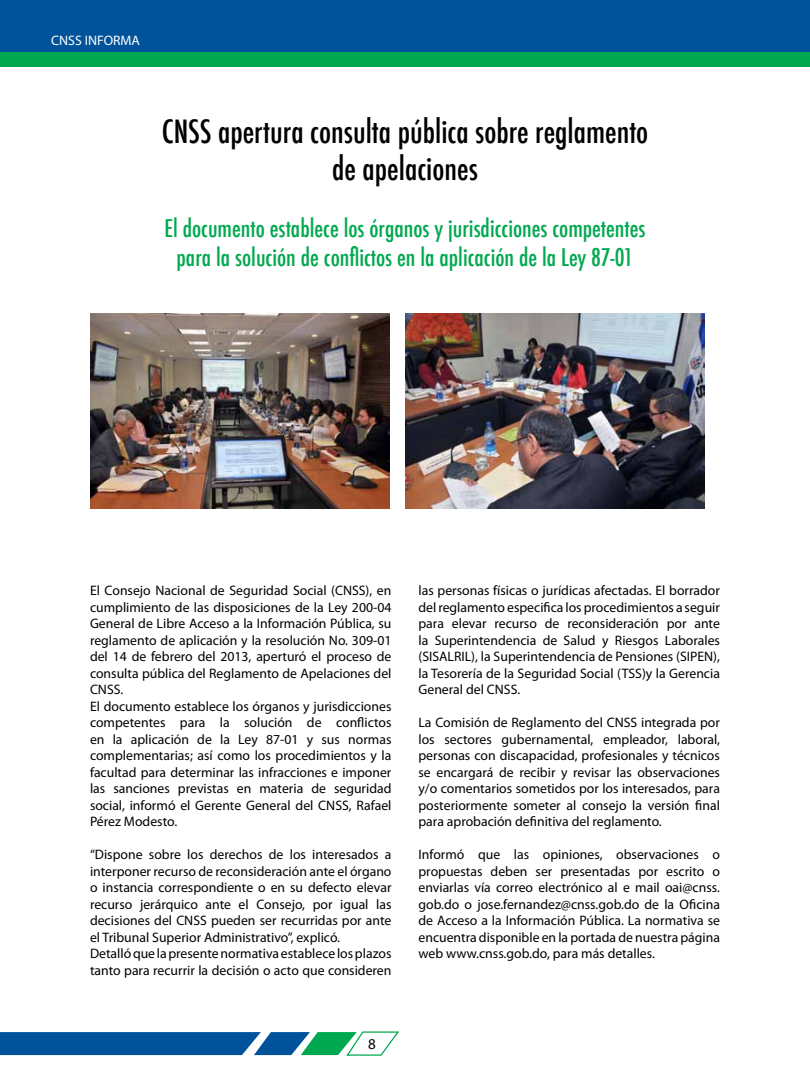
<style>
.page{position:relative;width:810px;height:1080px;background:#fff}
.page>*{position:absolute;margin:0;border:0;box-sizing:border-box;transform-origin:0 0}
.t1{font:500 condensed 31.25px/37.5px "Futura";color:#000;text-align:center}
.t2{font:500 condensed 23.75px/28.5px "Futura";color:#00a94f;text-align:center}
.t3{font:15px "Myriad Pro";color:#000}
.t4{font:13.75px/16.5px "Myriad Pro";color:#000;text-align:justify}
.t5{font:13.75px "Myriad Pro";color:#fff}
</style>
<div class="page">
<div style="left:0;top:0;width:810px;height:53px;background:#00539b"></div>
<div style="left:0;top:53px;width:810px;height:14px;background:#00a94f"></div>
<svg style="left:0;top:1031px;width:399px;height:25px"></svg>
<img style="left:90px;top:314px;width:300px;height:195px">
<img style="left:405px;top:314px;width:300px;height:195px">
<p class="t5" style="left:51px;top:32px;width:90px">CNSS INFORMA</p>
<h1 class="t1" style="left:162px;top:113px;width:488px">CNSS apertura consulta pública sobre reglamento de apelaciones</h1>
<h2 class="t2" style="left:164px;top:214px;width:483px">El documento establece los órganos y jurisdicciones competentes para la solución de conflictos en la aplicación de la Ley 87-01</h2>
<p class="t4" style="left:90px;top:582px;width:303px;text-align:left">El Consejo Nacional de Seguridad Social (CNSS), en cumplimiento de las disposiciones de la Ley 200-04<br>General de Libre Acceso a la Información Pública, su reglamento de aplicación y la resolución No. 309-01 del 14 de febrero del 2013, aperturó el proceso de consulta pública del Reglamento de Apelaciones del CNSS.<br>El documento establece los órganos y jurisdicciones competentes para la solución de conflictos en la aplicación de la Ley 87-01 y sus normas complementarias; así como los procedimientos y la facultad para determinar las infracciones e imponer las sanciones previstas en materia de seguridad social, informó el Gerente General del CNSS, Rafael Pérez Modesto.</p>
<p class="t4" style="left:90px;top:846px;width:303px;text-align:left">“Dispone sobre los derechos de los interesados a interponer recurso de reconsideración ante el órgano o instancia correspondiente o en su defecto elevar recurso jerárquico ante el Consejo, por igual las decisiones del CNSS pueden ser recurridas por ante el Tribunal Superior Administrativo”, explicó.<br>Detalló que la presente normativa establece los plazos tanto para recurrir la decisión o acto que consideren</p>
<p class="t3" style="left:368px;top:1034px;width:9px">8</p>
<p class="t4" style="left:419px;top:582px;width:303px">las personas físicas o jurídicas afectadas. El borrador del reglamento especifica los procedimientos a seguir para elevar recurso de reconsideración por ante la Superintendencia de Salud y Riesgos Laborales (SISALRIL), la Superintendencia de Pensiones (SIPEN), la Tesorería de la Seguridad Social (TSS)y la Gerencia General del CNSS.</p>
<p class="t4" style="left:419px;top:714px;width:303px">La Comisión de Reglamento del CNSS integrada por los sectores gubernamental, empleador, laboral, personas con discapacidad, profesionales y técnicos se encargará de recibir y revisar las observaciones y/o comentarios sometidos por los interesados, para posteriormente someter al consejo la versión final para aprobación definitiva del reglamento.</p>
<p class="t4" style="left:419px;top:846px;width:303px">Informó que las opiniones, observaciones o propuestas deben ser presentadas por escrito o enviarlas vía correo electrónico al e mail oai@cnss. gob.do o jose.fernandez@cnss.gob.do de la Oficina de Acceso a la Información Pública. La normativa se encuentra disponible en la portada de nuestra página web www.cnss.gob.do, para más detalles.</p>
</div>
